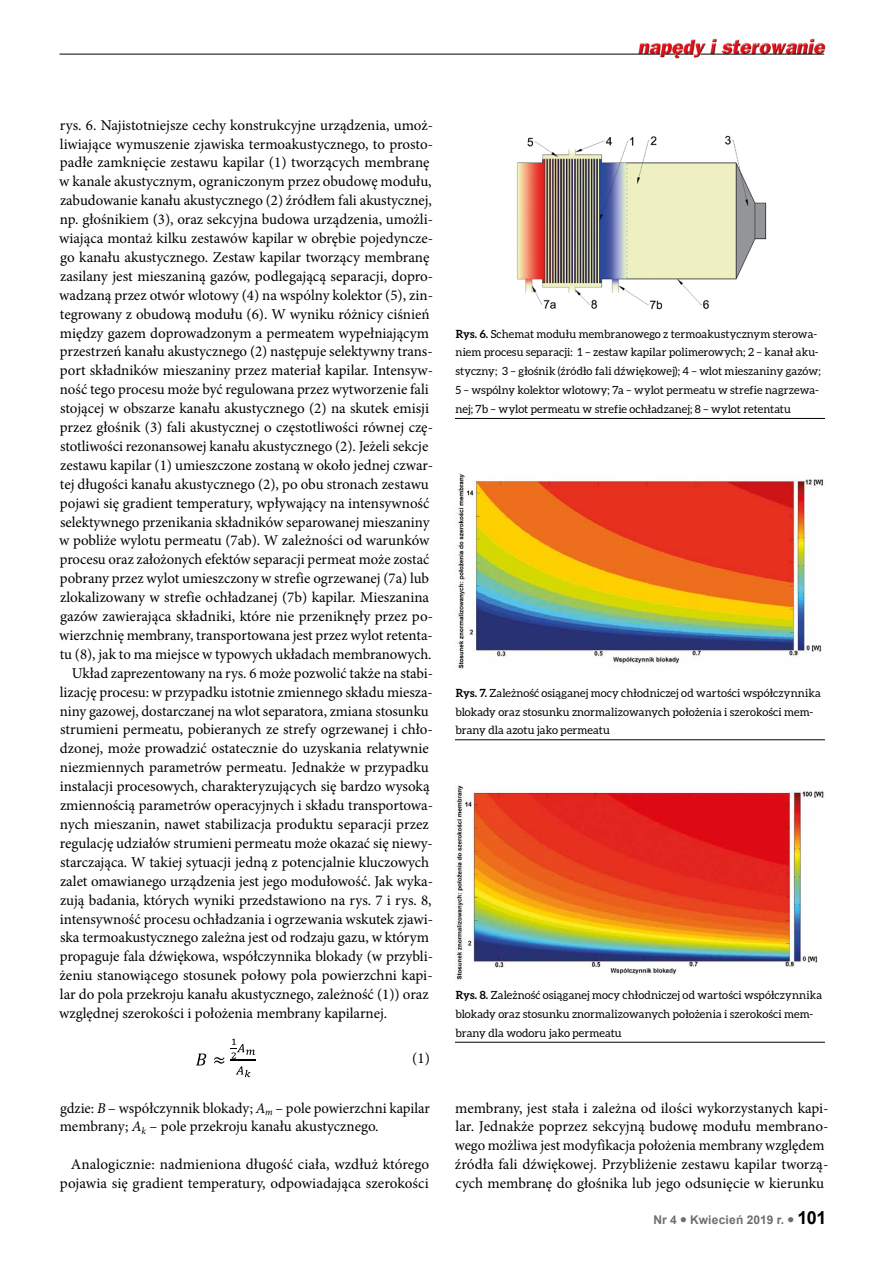
<style>
.page{position:relative;width:893px;height:1263px;background:#fff}
.page>*{position:absolute;margin:0;border:0;box-sizing:border-box;transform-origin:0 0}
.t1{font:15px/18.9px "Minion Pro";color:#000}
.t2{font:700 12px "Arial";letter-spacing:.015em;color:#706f6f}
.t3{font:11.25px/18.9px "Aleo";letter-spacing:.005em;color:#000}
.s1{font-style:italic}
.s2{font-weight:700}
.s3{font-size:18px;color:#000}
</style>
<div class="page">
<img style="left:636px;top:38px;width:190px;height:21px">
<hr style="left:60px;top:54px;width:600px;height:1px;background:#000">
<svg style="left:665px;top:54px;width:28px;height:1px"></svg>
<hr style="left:700px;top:54px;width:124px;height:1px;background:#000">
<svg style="left:196px;top:1053px;width:28px;height:12px"></svg>
<svg style="left:231px;top:1038px;width:25px;height:39px"></svg>
<hr style="left:455px;top:418px;width:370px;height:1px;background:#000">
<hr style="left:455px;top:739px;width:370px;height:1px;background:#000">
<hr style="left:455px;top:1042px;width:370px;height:1px;background:#000">
<img style="left:517px;top:135px;width:250px;height:175px">
<img style="left:458px;top:473px;width:365px;height:196px">
<img style="left:455px;top:785px;width:369px;height:195px">
<p class="t1" style="left:60px;top:115px;width:375px">rys. 6. Najistotniejsze cechy konstrukcyjne urządzenia, umoż-</p>
<p class="t1" style="left:60px;top:134px;width:375px">liwiające wymuszenie zjawiska termoakustycznego, to prosto-</p>
<p class="t1" style="left:60px;top:153px;width:371px">padłe zamknięcie zestawu kapilar (1) tworzących membranę</p>
<p class="t1" style="left:59px;top:172px;width:374px">w kanale akustycznym, ograniczonym przez obudowę modułu,</p>
<p class="t1" style="left:60px;top:191px;width:373px">zabudowanie kanału akustycznego (2) źródłem fali akustycznej,</p>
<p class="t1" style="left:60px;top:210px;width:375px">np. głośnikiem (3), oraz sekcyjna budowa urządzenia, umożli-</p>
<p class="t1" style="left:59px;top:229px;width:375px">wiająca montaż kilku zestawów kapilar w obrębie pojedyncze-</p>
<p class="t1" style="left:60px;top:248px;width:371px">go kanału akustycznego. Zestaw kapilar tworzący membranę</p>
<p class="t1" style="left:60px;top:267px;width:375px">zasilany jest mieszaniną gazów, podlegającą separacji, dopro-</p>
<p class="t1" style="left:59px;top:286px;width:375px">wadzaną przez otwór wlotowy (4) na wspólny kolektor (5), zin-</p>
<p class="t1" style="left:60px;top:304px;width:371px">tegrowany z obudową modułu (6). W wyniku różnicy ciśnień</p>
<p class="t1" style="left:60px;top:323px;width:371px">między gazem doprowadzonym a permeatem wypełniającym</p>
<p class="t1" style="left:60px;top:342px;width:374px">przestrzeń kanału akustycznego (2) następuje selektywny trans-</p>
<p class="t1" style="left:60px;top:361px;width:375px">port składników mieszaniny przez materiał kapilar. Intensyw-</p>
<p class="t1" style="left:60px;top:380px;width:370px">ność tego procesu może być regulowana przez wytworzenie fali</p>
<p class="t1" style="left:60px;top:399px;width:370px">stojącej w obszarze kanału akustycznego (2) na skutek emisji</p>
<p class="t1" style="left:60px;top:418px;width:375px">przez głośnik (3) fali akustycznej o częstotliwości równej czę-</p>
<p class="t1" style="left:60px;top:437px;width:370px">stotliwości rezonansowej kanału akustycznego (2). Jeżeli sekcje</p>
<p class="t1" style="left:60px;top:456px;width:374px">zestawu kapilar (1) umieszczone zostaną w około jednej czwar-</p>
<p class="t1" style="left:60px;top:475px;width:370px">tej długości kanału akustycznego (2), po obu stronach zestawu</p>
<p class="t1" style="left:60px;top:493px;width:371px">pojawi się gradient temperatury, wpływający na intensywność</p>
<p class="t1" style="left:60px;top:512px;width:371px">selektywnego przenikania składników separowanej mieszaniny</p>
<p class="t1" style="left:59px;top:531px;width:372px">w pobliże wylotu permeatu (7ab). W zależności od warunków</p>
<p class="t1" style="left:60px;top:550px;width:371px">procesu oraz założonych efektów separacji permeat może zostać</p>
<p class="t1" style="left:60px;top:569px;width:371px">pobrany przez wylot umieszczony w strefie ogrzewanej (7a) lub</p>
<p class="t1" style="left:60px;top:588px;width:371px">zlokalizowany w strefie ochładzanej (7b) kapilar. Mieszanina</p>
<p class="t1" style="left:60px;top:607px;width:374px">gazów zawierająca składniki, które nie przeniknęły przez po-</p>
<p class="t1" style="left:59px;top:626px;width:375px">wierzchnię membrany, transportowana jest przez wylot retenta-</p>
<p class="t1" style="left:60px;top:645px;width:373px">tu (8), jak to ma miejsce w typowych układach membranowych.</p>
<p class="t1" style="left:72px;top:664px;width:363px">Układ zaprezentowany na rys. 6 może pozwolić także na stabi-</p>
<p class="t1" style="left:60px;top:682px;width:374px">lizację procesu: w przypadku istotnie zmiennego składu miesza-</p>
<p class="t1" style="left:60px;top:701px;width:370px">niny gazowej, dostarczanej na wlot separatora, zmiana stosunku</p>
<p class="t1" style="left:60px;top:720px;width:374px">strumieni permeatu, pobieranych ze strefy ogrzewanej i chło-</p>
<p class="t1" style="left:60px;top:739px;width:370px">dzonej, może prowadzić ostatecznie do uzyskania relatywnie</p>
<p class="t1" style="left:60px;top:758px;width:370px">niezmiennych parametrów permeatu. Jednakże w przypadku</p>
<p class="t1" style="left:60px;top:777px;width:371px">instalacji procesowych, charakteryzujących się bardzo wysoką</p>
<p class="t1" style="left:60px;top:796px;width:374px">zmiennością parametrów operacyjnych i składu transportowa-</p>
<p class="t1" style="left:60px;top:815px;width:371px">nych mieszanin, nawet stabilizacja produktu separacji przez</p>
<p class="t1" style="left:60px;top:834px;width:375px">regulację udziałów strumieni permeatu może okazać się niewy-</p>
<p class="t1" style="left:60px;top:853px;width:370px">starczająca. W takiej sytuacji jedną z potencjalnie kluczowych</p>
<p class="t1" style="left:60px;top:871px;width:374px">zalet omawianego urządzenia jest jego modułowość. Jak wyka-</p>
<p class="t1" style="left:60px;top:890px;width:373px">zują badania, których wyniki przedstawiono na rys. 7 i rys. 8,</p>
<p class="t1" style="left:60px;top:909px;width:375px">intensywność procesu ochładzania i ogrzewania wskutek zjawi-</p>
<p class="t1" style="left:60px;top:928px;width:370px">ska termoakustycznego zależna jest od rodzaju gazu, w którym</p>
<p class="t1" style="left:60px;top:947px;width:375px">propaguje fala dźwiękowa, współczynnika blokady (w przybli-</p>
<p class="t1" style="left:60px;top:966px;width:375px">żeniu stanowiącego stosunek połowy pola powierzchni kapi-</p>
<p class="t1" style="left:60px;top:985px;width:370px">lar do pola przekroju kanału akustycznego, zależność (1)) oraz</p>
<p class="t1" style="left:59px;top:1004px;width:329px">względnej szerokości i położenia membrany kapilarnej.</p>
<p class="t1" style="left:412px;top:1048px;width:19px">(1)</p>
<p class="t1" style="left:60px;top:1098px;width:372px">gdzie: <span class="s1">B</span> – współczynnik blokady; <span class="s1">A</span><sub>m</sub> – pole powierzchni kapilar membrany; <span class="s1">A</span><sub>k</sub> – pole przekroju kanału akustycznego.</p>
<p class="t1" style="left:60px;top:1155px;width:371px;text-align:right">Analogicznie: nadmieniona długość ciała, wzdłuż którego pojawia się gradient temperatury, odpowiadająca szerokości</p>
<p class="t3" style="left:455px;top:324px;width:367px"><span class="s2">Rys. 6.</span> Schemat modułu membranowego z termoakustycznym sterowa&shy;niem procesu separacji: 1 – zestaw kapilar polimerowych; 2 – kanał aku&shy;styczny; 3 – głośnik (źródło fali dźwiękowej); 4 – wlot mieszaniny gazów; 5 – wspólny kolektor wlotowy; 7a – wylot permeatu w strefie nagrzewa&shy;nej; 7b – wylot permeatu w strefie ochładzanej; 8 – wylot retentatu</p>
<p class="t3" style="left:455px;top:683px;width:367px"><span class="s2">Rys. 7.</span> Zależność osiąganej mocy chłodniczej od wartości współczynnika blokady oraz stosunku znormalizowanych położenia i szerokości mem&shy;brany dla azotu jako permeatu</p>
<p class="t3" style="left:455px;top:985px;width:368px"><span class="s2">Rys. 8.</span> Zależność osiąganej mocy chłodniczej od wartości współczynnika blokady oraz stosunku znormalizowanych położenia i szerokości mem&shy;brany dla wodoru jako permeatu</p>
<p class="t1" style="left:455px;top:1098px;width:375px">membrany, jest stała i zależna od ilości wykorzystanych kapi&shy;lar. Jednakże poprzez sekcyjną budowę modułu membrano&shy;wego możliwa jest modyfikacja położenia membrany względem źródła fali dźwiękowej. Przybliżenie zestawu kapilar tworzą&shy;cych membranę do głośnika lub jego odsunięcie w kierunku</p>
<p class="t2" style="left:653px;top:1212px;width:175px">Nr 4 ● Kwiecień 2019 r. ● <span class="s3">101</span></p>
</div>
